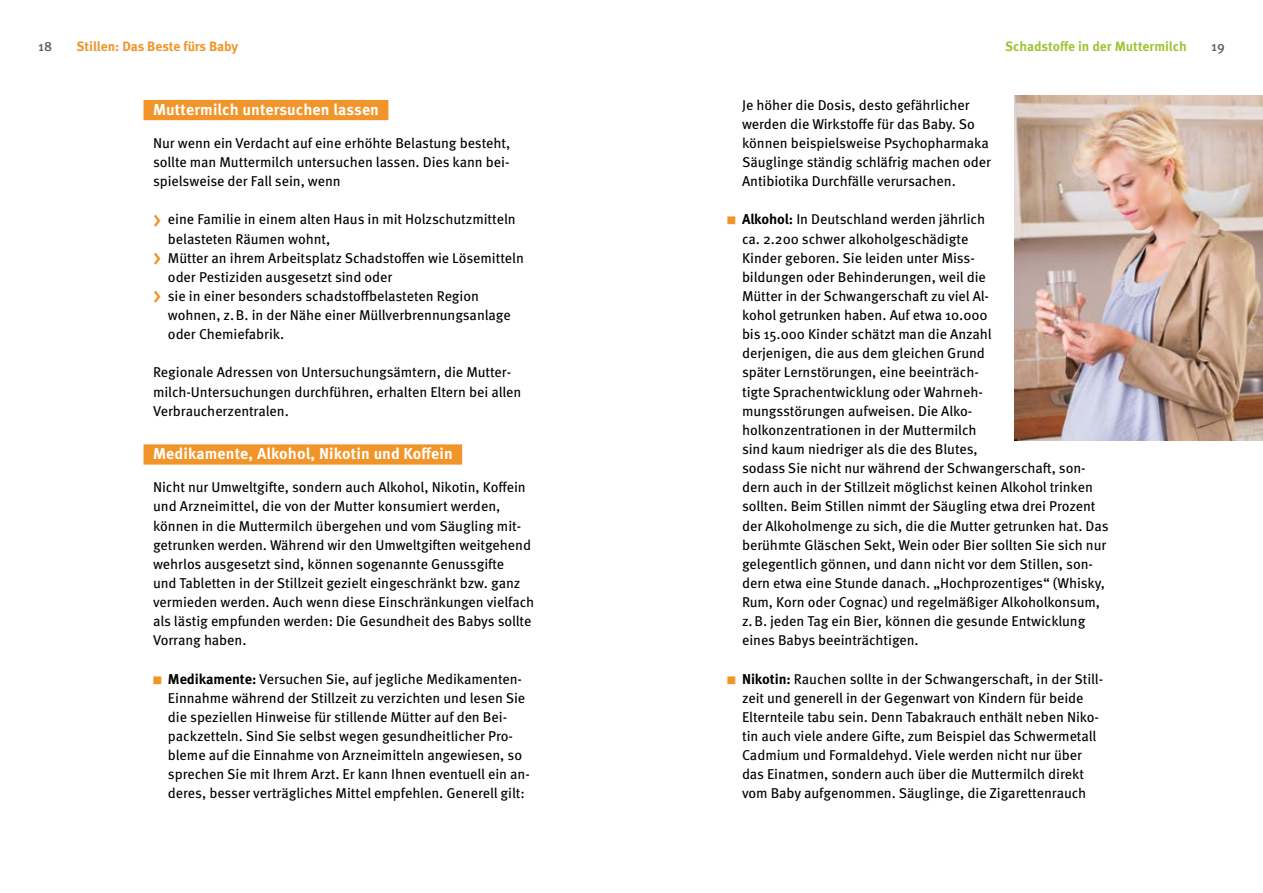
<style>
.page{position:relative;width:1263px;height:893px;background:#fff}
.page>*{position:absolute;margin:0;border:0;box-sizing:border-box;transform-origin:0 0}
.t1{font:700 15.75px "Meta OT";letter-spacing:.01em;color:#fff}
.t2{font:14.25px/19.2px "Meta OT";letter-spacing:-.005em;color:#000}
.t3{font:700 13.5px "Meta OT";color:#a1c436}
.t4{font:700 13.5px "Meta OT";letter-spacing:-.005em;color:#f1952a}
.t5{font:500 13.5px "Meta OT";color:#605d5a}
.s1{font-weight:500;font-size:21px;color:#f1952a}
.s2{font-family:"Meta Bold Expert";font-size:10.5px;color:#f1952a}
.s3{font-weight:700}
</style>
<div class="page">
<img style="left:1014px;top:96px;width:249px;height:344px">
<div style="left:144px;top:100px;width:244px;height:20px;background:#f1952a"></div>
<div style="left:144px;top:444px;width:318px;height:21px;background:#f1952a"></div>
<p class="t5" style="left:38px;top:38px;width:15px">18</p>
<p class="t4" style="left:77px;top:38px;width:163px">Stillen: Das Beste fürs Baby</p>
<p class="t3" style="left:1005px;top:38px;width:183px">Schadstoffe in der Muttermilch</p>
<p class="t5" style="left:1211px;top:38px;width:15px">19</p>
<p class="t1" style="left:153px;top:99px;width:227px">Muttermilch untersuchen lassen</p>
<p class="t2" style="left:153px;top:133px;width:359px;text-align:justify">Nur wenn ein Verdacht auf eine erhöhte Belastung besteht, sollte man Muttermilch untersuchen lassen. Dies kann bei&shy;spielsweise der Fall sein, wenn</p>
<p class="t2" style="left:153px;top:210px;width:364px"><span class="s1">&gt;</span> eine Familie in einem alten Haus in mit Holzschutzmitteln</p>
<p class="t2" style="left:168px;top:229px;width:164px">belasteten Räumen wohnt,</p>
<p class="t2" style="left:153px;top:248px;width:372px"><span class="s1">&gt;</span> Mütter an ihrem Arbeitsplatz Schadstoffen wie Lösemitteln</p>
<p class="t2" style="left:168px;top:267px;width:226px">oder Pestiziden ausgesetzt sind oder</p>
<p class="t2" style="left:153px;top:287px;width:327px"><span class="s1">&gt;</span> sie in einer besonders schadstoffbelasteten Region</p>
<p class="t2" style="left:168px;top:306px;width:344px">wohnen, z.B. in der Nähe einer Müllverbrennungsanlage</p>
<p class="t2" style="left:168px;top:325px;width:118px">oder Chemiefabrik.</p>
<p class="t2" style="left:153px;top:363px;width:370px">Regionale Adressen von Untersuchungsämtern, die Mutter&shy;milch-Untersuchungen durchführen, erhalten Eltern bei allen<br>Verbraucherzentralen.</p>
<p class="t1" style="left:153px;top:444px;width:301px">Medikamente, Alkohol, Nikotin und Koffein</p>
<p class="t2" style="left:153px;top:478px;width:383px">Nicht nur Umweltgifte, sondern auch Alkohol, Nikotin, Koffein und Arzneimittel, die von der Mutter konsumiert werden, können in die Muttermilch übergehen und vom Säugling mit&shy;getrunken werden. Während wir den Umweltgiften weitgehend wehrlos ausgesetzt sind, können sogenannte Genussgifte<br>und Tabletten in der Stillzeit gezielt eingeschränkt bzw. ganz vermieden werden. Auch wenn diese Einschränkungen vielfach als lästig empfunden werden: Die Gesundheit des Babys sollte Vorrang haben.</p>
<p class="t2" style="left:168px;top:669px;width:363px;text-indent:-15px"><span class="s2">Z</span> <span class="s3">Medikamente:</span> Versuchen Sie, auf jegliche Medikamenten-Einnahme während der Stillzeit zu verzichten und lesen Sie die speziellen Hinweise für stillende Mütter auf den Bei&shy;packzetteln. Sind Sie selbst wegen gesundheitlicher Pro&shy;bleme auf die Einnahme von Arzneimitteln angewiesen, so sprechen Sie mit Ihrem Arzt. Er kann Ihnen eventuell ein an&shy;deres, besser verträgliches Mittel empfehlen. Generell gilt:</p>
<p class="t2" style="left:742px;top:95px;width:251px">Je höher die Dosis, desto gefährlicher werden die Wirkstoffe für das Baby. So können beispielsweise Psychopharmaka Säuglinge ständig schläfrig machen oder Antibiotika Durchfälle verursachen.</p>
<p class="t2" style="left:742px;top:210px;width:368px;text-indent:-15px"><span class="s2">Z</span> <span class="s3">Alkohol:</span> In Deutschland werden jährlich<br>ca. 2.200 schwer alkoholgeschädigte<br>Kinder geboren. Sie leiden unter Miss-<br>bildungen oder Behinderungen, weil die<br>Mütter in der Schwangerschaft zu viel Al-<br>kohol getrunken haben. Auf etwa 10.000<br>bis 15.000 Kinder schätzt man die Anzahl<br>derjenigen, die aus dem gleichen Grund<br>später Lernstörungen, eine beeinträch-<br>tigte Sprachentwicklung oder Wahrneh-<br>mungsstörungen aufweisen. Die Alko-<br>holkonzentrationen in der Muttermilch<br>sind kaum niedriger als die des Blutes,<br>sodass Sie nicht nur während der Schwangerschaft, son&shy;dern auch in der Stillzeit möglichst keinen Alkohol trinken sollten. Beim Stillen nimmt der Säugling etwa drei Prozent der Alkoholmenge zu sich, die die Mutter getrunken hat. Das berühmte Gläschen Sekt, Wein oder Bier sollten Sie sich nur gelegentlich gönnen, und dann nicht vor dem Stillen, son&shy;dern etwa eine Stunde danach. „Hochprozentiges“ (Whisky, Rum, Korn oder Cognac) und regelmäßiger Alkoholkonsum, z.B. jeden Tag ein Bier, können die gesunde Entwicklung eines Babys beeinträchtigen.</p>
<p class="t2" style="left:742px;top:669px;width:363px;text-indent:-15px"><span class="s2">Z</span> <span class="s3">Nikotin:</span> Rauchen sollte in der Schwangerschaft, in der Still&shy;zeit und generell in der Gegenwart von Kindern für beide Elternteile tabu sein. Denn Tabakrauch enthält neben Niko&shy;tin auch viele andere Gifte, zum Beispiel das Schwermetall Cadmium und Formaldehyd. Viele werden nicht nur über das Einatmen, sondern auch über die Muttermilch direkt vom Baby aufgenommen. Säuglinge, die Zigarettenrauch</p>
</div>
